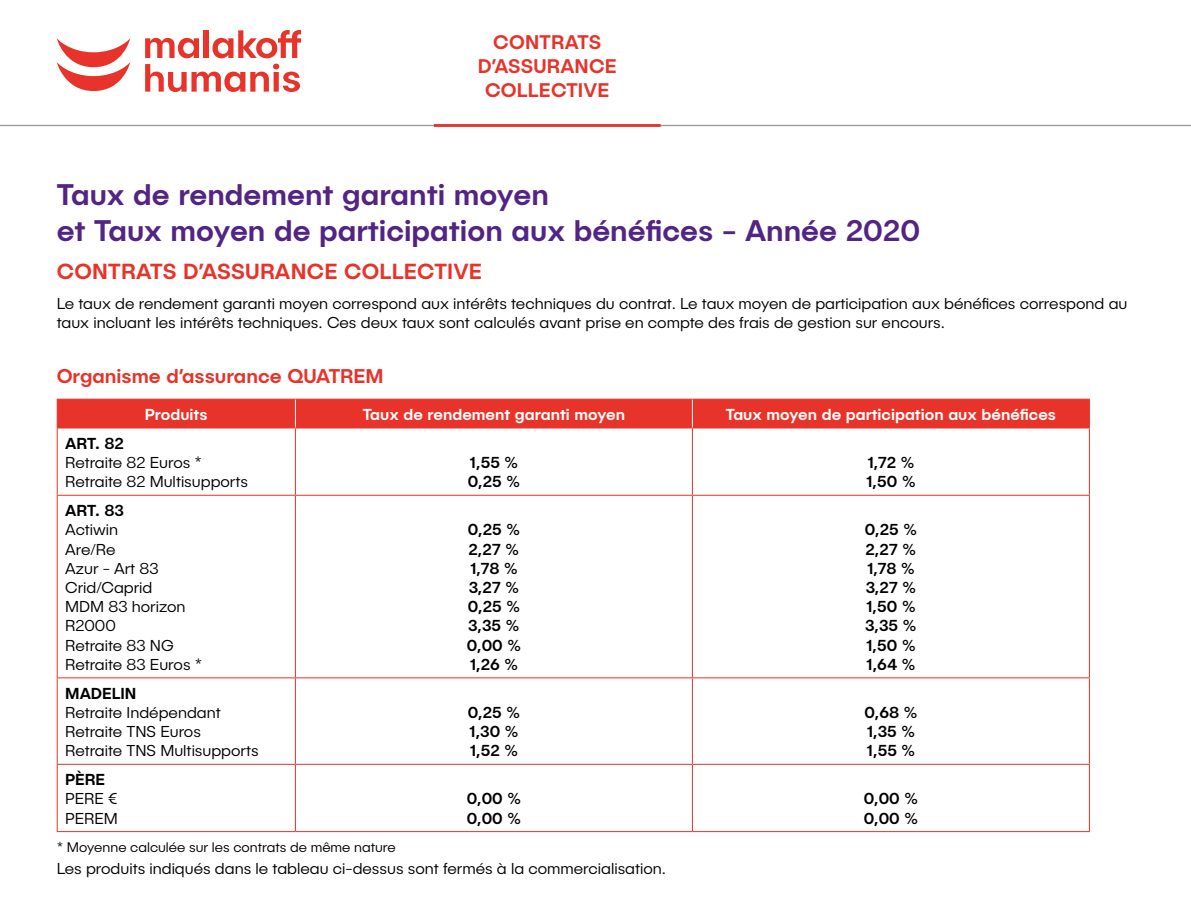
<style>
.page{position:relative;width:1191px;height:908px;background:#fff}
.page>*{position:absolute;margin:0;border:0;box-sizing:border-box;transform-origin:0 0}
.t1{font:500 30px/36px "Publica Sans";color:#522583}
.t2{font:500 22px "Publica Sans";letter-spacing:.01em;color:#e7332a}
.t3{font:500 20px "Publica Sans";color:#e7332a}
.t4{font:500 19.8px/23.8px "Publica Sans";letter-spacing:.01em;color:#e7332a;text-align:center}
.t5{font:300 16px/19.2px "Publica Sans";color:#000}
.t6{font:500 16px "Publica Sans";color:#000}
.t7{font:500 16px "Publica Sans";color:#fff}
.t8{font:300 14px "Publica Sans";color:#000}
</style>
<div class="page">
<hr style="left:57px;top:398px;width:238px;height:1px;background:#e7332a">
<hr style="left:295px;top:398px;width:397px;height:1px;background:#e7332a">
<hr style="left:692px;top:398px;width:398px;height:1px;background:#e7332a">
<hr style="left:57px;top:428px;width:1px;height:66px;background:#e7332a">
<hr style="left:295px;top:428px;width:1px;height:66px;background:#e7332a">
<hr style="left:692px;top:428px;width:1px;height:66px;background:#e7332a">
<hr style="left:1089px;top:428px;width:1px;height:66px;background:#e7332a">
<hr style="left:57px;top:494px;width:238px;height:1px;background:#e7332a">
<hr style="left:57px;top:495px;width:1px;height:182px;background:#e7332a">
<hr style="left:295px;top:494px;width:397px;height:1px;background:#e7332a">
<hr style="left:295px;top:495px;width:1px;height:182px;background:#e7332a">
<hr style="left:692px;top:494px;width:398px;height:1px;background:#e7332a">
<hr style="left:692px;top:495px;width:1px;height:182px;background:#e7332a">
<hr style="left:1089px;top:495px;width:1px;height:182px;background:#e7332a">
<hr style="left:57px;top:677px;width:238px;height:1px;background:#e7332a">
<hr style="left:57px;top:678px;width:1px;height:85px;background:#e7332a">
<hr style="left:295px;top:677px;width:397px;height:1px;background:#e7332a">
<hr style="left:295px;top:678px;width:1px;height:85px;background:#e7332a">
<hr style="left:692px;top:677px;width:398px;height:1px;background:#e7332a">
<hr style="left:692px;top:678px;width:1px;height:85px;background:#e7332a">
<hr style="left:1089px;top:678px;width:1px;height:85px;background:#e7332a">
<hr style="left:57px;top:763px;width:238px;height:1px;background:#e7332a">
<hr style="left:57px;top:764px;width:1px;height:66px;background:#e7332a">
<hr style="left:295px;top:763px;width:397px;height:1px;background:#e7332a">
<hr style="left:295px;top:764px;width:1px;height:66px;background:#e7332a">
<hr style="left:692px;top:763px;width:398px;height:1px;background:#e7332a">
<hr style="left:692px;top:764px;width:1px;height:66px;background:#e7332a">
<hr style="left:1089px;top:764px;width:1px;height:66px;background:#e7332a">
<hr style="left:57px;top:830px;width:238px;height:1px;background:#e7332a">
<hr style="left:295px;top:830px;width:397px;height:1px;background:#e7332a">
<hr style="left:692px;top:830px;width:398px;height:1px;background:#e7332a">
<div style="left:57px;top:399px;width:1033px;height:29px;background:#e7332a"></div>
<hr style="left:0;top:125px;width:1191px;height:1px;background:#9e9e9c">
<hr style="left:434px;top:124px;width:226px;height:3px;background:#e7332a">
<svg style="left:145px;top:38px;width:54px;height:20px"></svg>
<div style="left:204px;top:30px;width:5px;height:28px;background:#e7332a"></div>
<svg style="left:212px;top:30px;width:89px;height:28px"></svg>
<svg style="left:145px;top:64px;width:155px;height:28px"></svg>
<svg style="left:57px;top:38px;width:73px;height:53px"></svg>
<p class="t4" style="left:478px;top:30px;width:141px">CONTRATS<br>D’ASSURANCE<br>COLLECTIVE</p>
<p class="t1" style="left:57px;top:175px;width:865px">Taux de rendement garanti moyen<br>et Taux moyen de participation aux bénéfices - Année 2020</p>
<p class="t2" style="left:57px;top:256px;width:427px">CONTRATS D’ASSURANCE COLLECTIVE</p>
<p class="t5" style="left:57px;top:293px;width:1072px">Le taux de rendement garanti moyen correspond aux intérêts techniques du contrat. Le taux moyen de participation aux bénéfices correspond au taux incluant les intérêts techniques. Ces deux taux sont calculés avant prise en compte des frais de gestion sur encours.</p>
<p class="t3" style="left:57px;top:363px;width:328px">Organisme d’assurance QUATREM</p>
<p class="t7" style="left:145px;top:404px;width:64px">Produits</p>
<p class="t7" style="left:363px;top:404px;width:264px">Taux de rendement garanti moyen</p>
<p class="t7" style="left:725px;top:404px;width:332px">Taux moyen de participation aux bénéfices</p>
<p class="t6" style="left:65px;top:433px;width:60px">ART. 82</p>
<p class="t5" style="left:65px;top:452px;width:138px">Retraite 82 Euros *</p>
<p class="t5" style="left:65px;top:471px;width:184px">Retraite 82 Multisupports</p>
<p class="t6" style="left:867px;top:452px;width:48px">1,72 %</p>
<p class="t6" style="left:866px;top:471px;width:51px">1,50 %</p>
<p class="t6" style="left:469px;top:452px;width:50px">1,55 %</p>
<p class="t6" style="left:468px;top:471px;width:54px">0,25 %</p>
<p class="t6" style="left:65px;top:500px;width:60px">ART. 83</p>
<p class="t5" style="left:65px;top:519px;width:54px">Actiwin</p>
<p class="t5" style="left:65px;top:538px;width:52px">Are/Re</p>
<p class="t5" style="left:65px;top:558px;width:95px">Azur - Art 83</p>
<p class="t5" style="left:65px;top:577px;width:89px">Crid/Caprid</p>
<p class="t5" style="left:65px;top:596px;width:122px">MDM 83 horizon</p>
<p class="t5" style="left:65px;top:615px;width:52px">R2000</p>
<p class="t5" style="left:65px;top:634px;width:110px">Retraite 83 NG</p>
<p class="t5" style="left:65px;top:654px;width:138px">Retraite 83 Euros *</p>
<p class="t6" style="left:65px;top:682px;width:73px">MADELIN</p>
<p class="t5" style="left:65px;top:702px;width:157px">Retraite Indépendant</p>
<p class="t5" style="left:65px;top:721px;width:137px">Retraite TNS Euros</p>
<p class="t5" style="left:65px;top:740px;width:195px">Retraite TNS Multisupports</p>
<p class="t6" style="left:65px;top:769px;width:41px">PÈRE</p>
<p class="t5" style="left:65px;top:788px;width:54px">PERE €</p>
<p class="t5" style="left:65px;top:807px;width:54px">PEREM</p>
<p class="t6" style="left:468px;top:519px;width:54px">0,25 %</p>
<p class="t6" style="left:468px;top:538px;width:52px">2,27 %</p>
<p class="t6" style="left:470px;top:557px;width:49px">1,78 %</p>
<p class="t6" style="left:469px;top:577px;width:52px">3,27 %</p>
<p class="t6" style="left:468px;top:596px;width:54px">0,25 %</p>
<p class="t6" style="left:468px;top:615px;width:53px">3,35 %</p>
<p class="t6" style="left:467px;top:634px;width:56px">0,00 %</p>
<p class="t6" style="left:470px;top:653px;width:50px">1,26 %</p>
<p class="t6" style="left:468px;top:701px;width:54px">0,25 %</p>
<p class="t6" style="left:469px;top:721px;width:51px">1,30 %</p>
<p class="t6" style="left:470px;top:740px;width:50px">1,52 %</p>
<p class="t6" style="left:467px;top:788px;width:56px">0,00 %</p>
<p class="t6" style="left:467px;top:807px;width:56px">0,00 %</p>
<p class="t8" style="left:57px;top:838px;width:340px">* Moyenne calculée sur les contrats de même nature</p>
<p class="t5" style="left:57px;top:858px;width:611px">Les produits indiqués dans le tableau ci-dessus sont fermés à la commercialisation.</p>
<p class="t6" style="left:864px;top:519px;width:54px">0,25 %</p>
<p class="t6" style="left:865px;top:538px;width:52px">2,27 %</p>
<p class="t6" style="left:867px;top:557px;width:49px">1,78 %</p>
<p class="t6" style="left:865px;top:577px;width:52px">3,27 %</p>
<p class="t6" style="left:866px;top:596px;width:51px">1,50 %</p>
<p class="t6" style="left:865px;top:615px;width:53px">3,35 %</p>
<p class="t6" style="left:866px;top:634px;width:51px">1,50 %</p>
<p class="t6" style="left:866px;top:653px;width:51px">1,64 %</p>
<p class="t6" style="left:864px;top:701px;width:55px">0,68 %</p>
<p class="t6" style="left:866px;top:721px;width:50px">1,35 %</p>
<p class="t6" style="left:866px;top:740px;width:50px">1,55 %</p>
<p class="t6" style="left:864px;top:788px;width:56px">0,00 %</p>
<p class="t6" style="left:864px;top:807px;width:56px">0,00 %</p>
</div>
